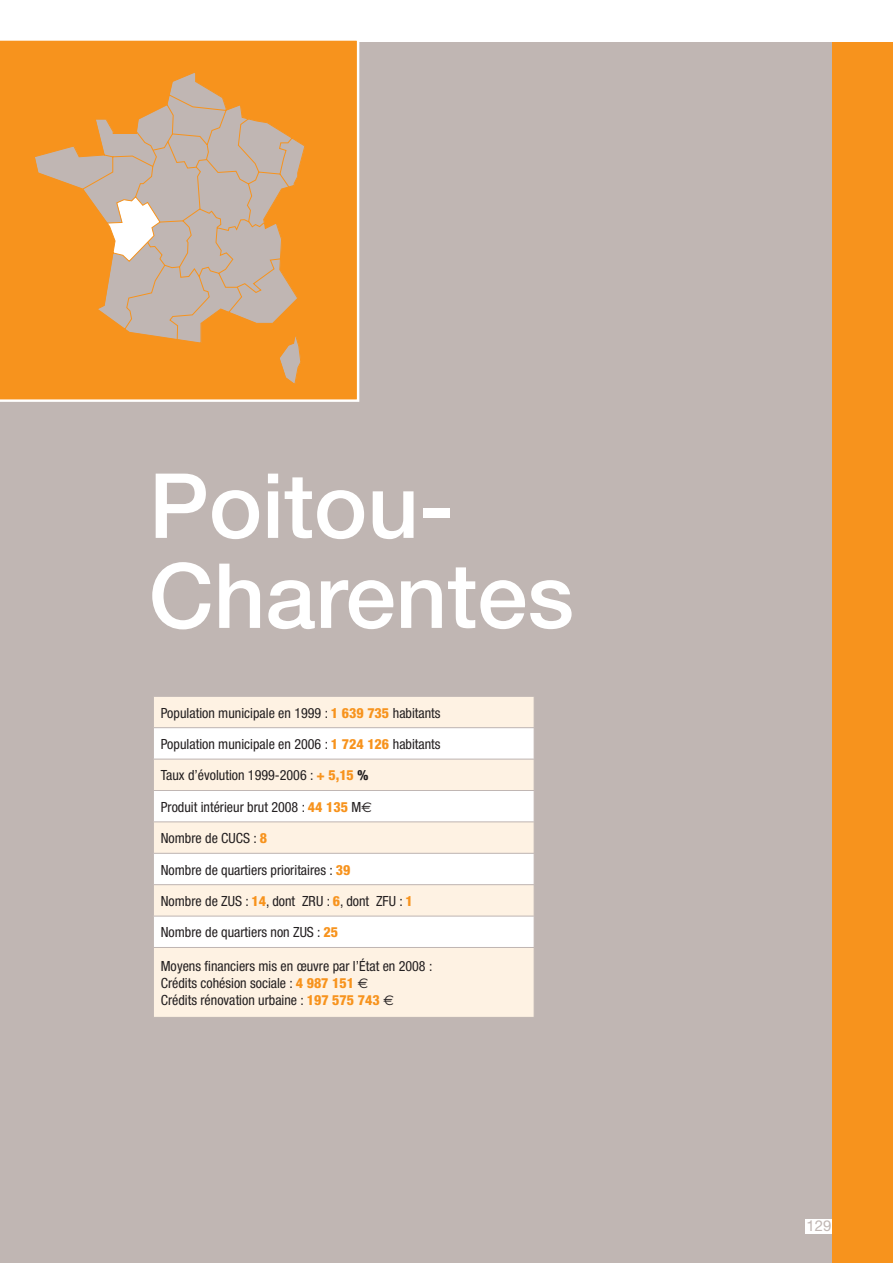
<style>
.page{position:relative;width:893px;height:1263px;background:#fff}
.page>*{position:absolute;margin:0;border:0;box-sizing:border-box;transform-origin:0 0}
.t1{font:500 90px/90px "Helvetica Neue";color:#fff}
.t2{font:15px "Helvetica Neue";color:#c0b6b3}
.t3{font:condensed 14.1px/16.8px "Helvetica Neue";color:#231f20}
.s1{font-weight:800;color:#f7931d}
.s2{font-weight:800}
.s3{font-family:"Euro Sans";font-stretch:normal}
</style>
<div class="page">
<div style="left:0;top:43px;width:850px;height:1220px;background:#c0b6b3"></div>
<div style="left:832px;top:43px;width:61px;height:1220px;background:#f7931d"></div>
<div style="left:805px;top:1219px;width:27px;height:15px;background:#fff"></div>
<div style="left:154px;top:697px;width:380px;height:320px;background:#fef2e3"></div>
<svg style="left:154px;top:728px;width:380px;height:219px;background:#fef8f2"></svg>
<hr style="left:153px;top:727px;width:381px;height:1px;background:#c0b6b3">
<hr style="left:153px;top:821px;width:381px;height:1px;background:#c0b6b3">
<hr style="left:153px;top:853px;width:381px;height:1px;background:#c0b6b3">
<hr style="left:153px;top:884px;width:381px;height:1px;background:#c0b6b3">
<hr style="left:153px;top:916px;width:381px;height:1px;background:#c0b6b3">
<hr style="left:153px;top:947px;width:381px;height:1px;background:#c0b6b3">
<hr style="left:153px;top:759px;width:381px;height:1px;background:#c0b6b3">
<hr style="left:153px;top:790px;width:381px;height:1px;background:#c0b6b3">
<svg style="left:0;top:40px;width:359px;height:362px"></svg>
<p class="t1" style="left:149px;top:460px;width:427px">Poitou-<br>Charentes</p>
<p class="t3" style="left:161px;top:704px;width:281px">Population municipale en 1999 : <span class="s1">1 639 735</span> habitants</p>
<p class="t3" style="left:161px;top:736px;width:281px">Population municipale en 2006 : <span class="s1">1 724 126</span> habitants</p>
<p class="t3" style="left:161px;top:767px;width:209px">Taux d’évolution 1999-2006 : <span class="s1">+ 5,15</span> <span class="s2">%</span></p>
<p class="t3" style="left:161px;top:798px;width:213px">Produit intérieur brut 2008 : <span class="s1">44 135</span> M<span class="s3">E</span></p>
<p class="t3" style="left:161px;top:830px;width:108px">Nombre de CUCS : <span class="s1">8</span></p>
<p class="t3" style="left:161px;top:861px;width:191px">Nombre de quartiers prioritaires : <span class="s1">39</span></p>
<p class="t3" style="left:161px;top:892px;width:254px">Nombre de ZUS : <span class="s1">14</span>, dont ZRU : <span class="s1">6</span>, dont ZFU : <span class="s1">1</span></p>
<p class="t3" style="left:161px;top:924px;width:179px">Nombre de quartiers non ZUS : <span class="s1">25</span></p>
<p class="t3" style="left:161px;top:957px;width:273px">Moyens financiers mis en œuvre par l’État en 2008 :<br>Crédits cohésion sociale : <span class="s1">4 987 151</span> <span class="s3">E<br></span>Crédits rénovation urbaine : <span class="s1">197 575 743</span> <span class="s3">E</span></p>
<p class="t2" style="left:807px;top:1217px;width:27px">129</p>
</div>
